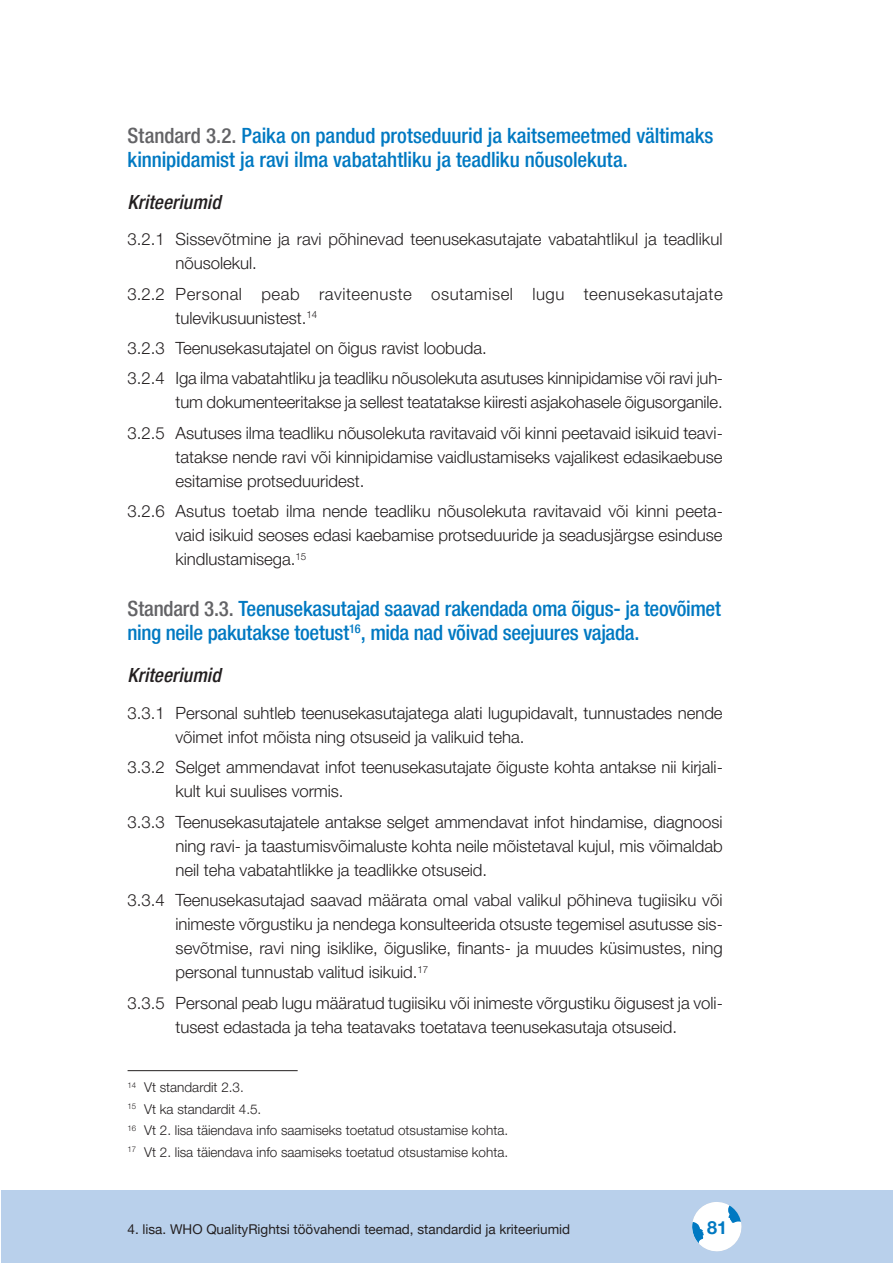
<style>
.page{position:relative;width:893px;height:1263px;background:#fff}
.page>*{position:absolute;margin:0;border:0;box-sizing:border-box;transform-origin:0 0}
.Head3{font:500 condensed 21px/24px "Helvetica Neue LT Pro";letter-spacing:-.01em;color:#0079c2}
.Head4{font:italic 500 condensed 19.5px "Helvetica Neue LT Pro";letter-spacing:.005em;color:#231f20}
.t1{font:700 18px "Helvetica Neue LT Pro";color:#0079c2}
.Body_Ann4_x_x_x{font:300 16.8px/24px "Helvetica Neue LT Pro";letter-spacing:-.005em;color:#231f20}
.Body_Ann4_last{font:300 16.8px/24px "Helvetica Neue LT Pro";letter-spacing:-.005em;color:#231f20;text-align:justify}
.Body_Ann4_x_x_x-2{font:300 16.8px/24px "Helvetica Neue LT Pro";letter-spacing:.03em;color:#231f20}
.Footnote{font:300 13.5px "Helvetica Neue LT Pro";color:#231f20}
.t2{font:13.5px "Helvetica Neue LT Pro";color:#231f20}
.s1{color:#636366}
</style>
<div class="page">
<hr style="left:0;top:1190px;width:1px;height:73px;background:#b9d0eb">
<div style="left:1px;top:1190px;width:892px;height:73px;background:#b9d0eb"></div>
<svg style="left:692px;top:1202px;width:50px;height:50px"></svg>
<hr style="left:128px;top:1070px;width:170px;height:1px;background:#231f20">
<p class="Head3" style="left:128px;top:123px;width:587px"><span class="s1">Standard 3.2.</span> Paika on pandud protseduurid ja kaitsemeetmed vältimaks kinnipidamist ja ravi ilma vabatahtliku ja teadliku nõusolekuta.</p>
<p class="Head4" style="left:128px;top:190px;width:95px">Kriteeriumid</p>
<p class="Body_Ann4_x_x_x" style="left:176px;top:227px;width:548px;text-indent:-48px">3.2.1 Sissevõtmine ja ravi põhinevad teenusekasutajate vabatahtlikul ja teadlikul nõusolekul.</p>
<p class="Body_Ann4_x_x_x-2" style="left:176px;top:281px;width:549px;text-indent:-48px">3.2.2 Personal peab raviteenuste osutamisel lugu teenusekasutajate tulevikusuunistest.<sup>14</sup></p>
<p class="Body_Ann4_x_x_x" style="left:128px;top:336px;width:361px">3.2.3 Teenusekasutajatel on õigus ravist loobuda.</p>
<p class="Body_Ann4_x_x_x" style="left:128px;top:366px;width:597px;text-align:right">3.2.4 Iga ilma vabatahtliku ja teadliku nõusolekuta asutuses kinnipidamise või ravi juh&shy;tum dokumenteeritakse ja sellest teatatakse kiiresti asjakohasele õigusorganile.</p>
<p class="Body_Ann4_x_x_x" style="left:176px;top:420px;width:549px;text-align:justify;text-indent:-48px">3.2.5 Asutuses ilma teadliku nõusolekuta ravitavaid või kinni peetavaid isikuid teavi&shy;tatakse nende ravi või kinnipidamise vaidlustamiseks vajalikest edasikaebuse esitamise protseduuridest.</p>
<p class="Body_Ann4_last" style="left:176px;top:499px;width:549px;text-indent:-48px">3.2.6 Asutus toetab ilma nende teadliku nõusolekuta ravitavaid või kinni peeta&shy;vaid isikuid seoses edasi kaebamise protseduuride ja seadusjärgse esinduse kindlustamisega.<sup>15</sup></p>
<p class="Head3" style="left:128px;top:596px;width:595px"><span class="s1">Standard 3.3.</span> Teenusekasutajad saavad rakendada oma õigus- ja teovõimet ning neile pakutakse toetust<sup>16</sup>, mida nad võivad seejuures vajada.</p>
<p class="Head4" style="left:128px;top:663px;width:95px">Kriteeriumid</p>
<p class="Body_Ann4_x_x_x" style="left:176px;top:701px;width:549px;text-indent:-48px">3.3.1 Personal suhtleb teenusekasutajatega alati lugupidavalt, tunnustades nende võimet infot mõista ning otsuseid ja valikuid teha.</p>
<p class="Body_Ann4_x_x_x" style="left:176px;top:755px;width:549px;text-indent:-48px">3.3.2 Selget ammendavat infot teenusekasutajate õiguste kohta antakse nii kirjali&shy;kult kui suulises vormis.</p>
<p class="Body_Ann4_x_x_x" style="left:176px;top:809px;width:549px;text-align:justify;text-indent:-48px">3.3.3 Teenusekasutajatele antakse selget ammendavat infot hindamise, diagnoosi ning ravi- ja taastumisvõimaluste kohta neile mõistetaval kujul, mis võimaldab neil teha vabatahtlikke ja teadlikke otsuseid.</p>
<p class="Body_Ann4_x_x_x" style="left:176px;top:888px;width:549px;text-align:justify;text-indent:-48px">3.3.4 Teenusekasutajad saavad määrata omal vabal valikul põhineva tugiisiku või inimeste võrgustiku ja nendega konsulteerida otsuste tegemisel asutusse sis&shy;sevõtmise, ravi ning isiklike, õiguslike, finants- ja muudes küsimustes, ning personal tunnustab valitud isikuid.<sup>17</sup></p>
<p class="Body_Ann4_x_x_x" style="left:128px;top:990px;width:597px;text-align:center">3.3.5 Personal peab lugu määratud tugiisiku või inimeste võrgustiku õigusest ja voli&shy;tusest edastada ja teha teatavaks toetatava teenusekasutaja otsuseid.</p>
<p class="Footnote" style="left:128px;top:1079px;width:118px"><sup>14</sup> Vt standardit 2.3.</p>
<p class="Footnote" style="left:128px;top:1100px;width:135px"><sup>15</sup> Vt ka standardit 4.5.</p>
<p class="Footnote" style="left:128px;top:1122px;width:382px"><sup>16</sup> Vt 2. lisa täiendava info saamiseks toetatud otsustamise kohta.</p>
<p class="Footnote" style="left:128px;top:1143px;width:382px"><sup>17</sup> Vt 2. lisa täiendava info saamiseks toetatud otsustamise kohta.</p>
<p class="t2" style="left:128px;top:1221px;width:444px">4. lisa. WHO QualityRightsi töövahendi teemad, standardid ja kriteeriumid</p>
<p class="t1" style="left:707px;top:1216px;width:22px">81</p>
</div>
